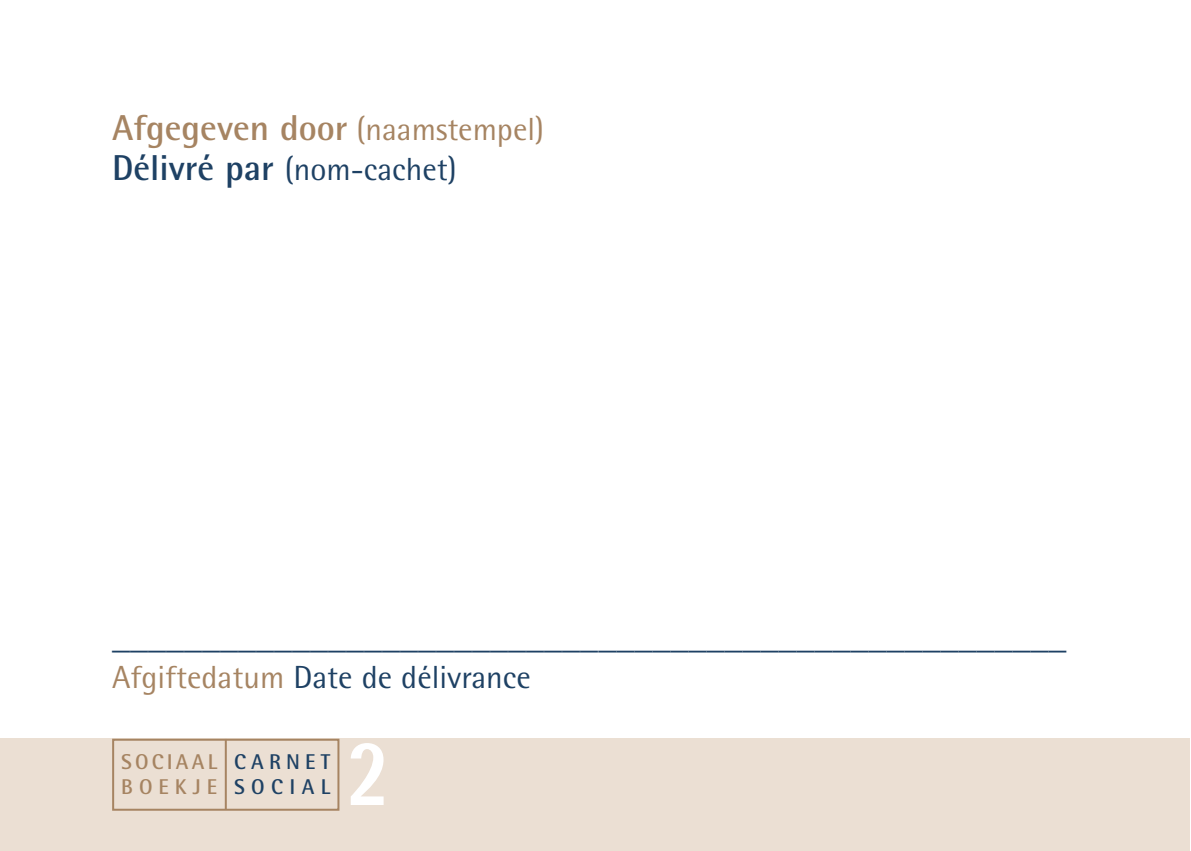
<style>
.page{position:relative;width:1191px;height:851px;background:#fff}
.page>*{position:absolute;margin:0;border:0;box-sizing:border-box;transform-origin:0 0}
.t1{font:800 96px "Rotis Semi Sans";color:#fff;scale:.8 1}
.t2{font:36px "Rotis Semi Sans";color:#1e4164}
.t3{font:700 36px "Rotis Semi Sans";color:#a68462}
.t4{font:32px "Rotis Semi Sans";color:#1e4164}
.t5{font:700 21.2px/25.6px "Rotis Semi Sans";letter-spacing:.15em;color:#a68462}
.t6{font:700 21.2px/25.6px "Rotis Semi Sans";letter-spacing:.27em;color:#1e4164}
.s1{font-weight:400;font-size:32px}
.s2{font-weight:700;font-size:36px}
.s3{color:#a68462}
</style>
<div class="page">
<div style="left:0;top:738px;width:1189px;height:112px;background:#ebdfd3"></div>
<div style="left:112px;top:738px;width:227px;height:72px;border:2px solid #a68462"></div>
<hr style="left:225px;top:738px;width:2px;height:71px;background:#a68462">
<p class="t3" style="left:112px;top:115px;width:433px">Afgegeven door <span class="s1">(naamstempel)</span></p>
<p class="t4" style="left:112px;top:157px;width:346px"><span class="s2">Délivré par</span> (nom-cachet)</p>
<p class="t2" style="left:112px;top:623px;width:955px">_____________________________________________________</p>
<p class="t4" style="left:112px;top:665px;width:420px"><span class="s3">Afgiftedatum</span> Date de délivrance</p>
<p class="t5" style="left:121px;top:750px;width:98px">SOCIAAL<br>BOEKJE</p>
<p class="t6" style="left:234px;top:750px;width:98px">CARNET<br>SOCIAL</p>
<h1 class="t1" style="left:347px;top:738px;width:55px">2</h1>
</div>
